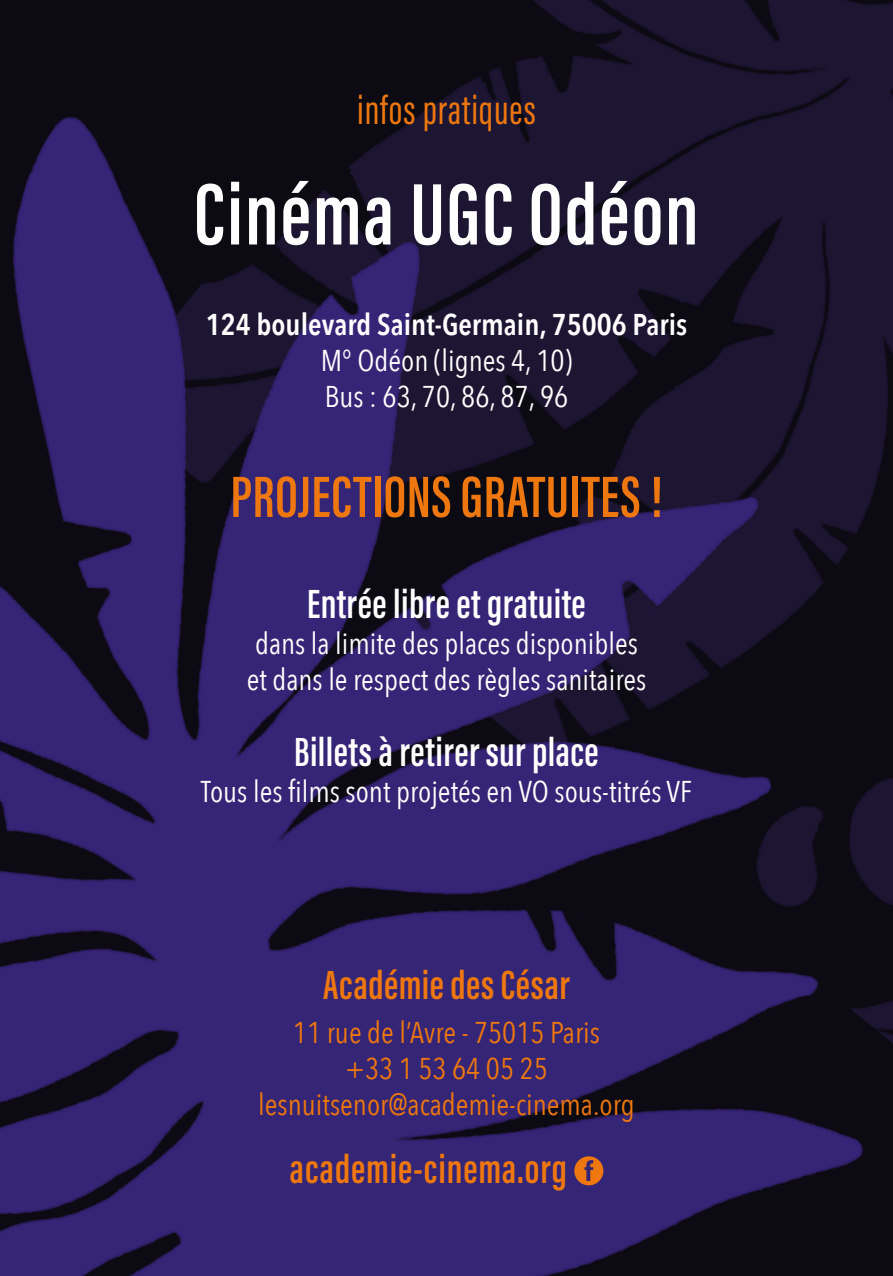
<style>
.page{position:relative;width:893px;height:1276px;background:#fff}
.page>*{position:absolute;margin:0;border:0;box-sizing:border-box;transform-origin:0 0}
.t1{font:600 90px "Acumin Pro Extra Cond";letter-spacing:.02em;color:#fff}
.t2{font:600 60px "Acumin Pro Extra Cond";letter-spacing:.01em;color:#ee770f}
.t3{font:600 42px "Acumin Pro Extra Cond";letter-spacing:.01em;color:#fff}
.t4{font:600 42px "Acumin Pro Extra Cond";letter-spacing:.02em;color:#ee770f}
.t5{font:42px "Acumin Pro Extra Cond";letter-spacing:.02em;color:#ee770f}
.t6{font:30px/36px "Avenir Next Condensed";color:#fff}
.t7{font:30px/36px "Avenir Next Condensed";color:#ee770f;text-align:center}
.t8{font:600 30px "Avenir Next Condensed";color:#fff}
</style>
<div class="page">
<img style="left:105px;top:0;width:788px;height:1043px">
<img style="left:0;top:40px;width:863px;height:1236px">
<svg style="left:574px;top:1156px;width:29px;height:29px"></svg>
<h3 class="t5" style="left:357px;top:85px;width:180px">infos pratiques</h3>
<h1 class="t1" style="left:194px;top:159px;width:506px">Cinéma UGC Odéon</h1>
<p class="t8" style="left:206px;top:298px;width:483px">124 boulevard Saint-Germain, 75006 Paris</p>
<p class="t6" style="left:321px;top:341px;width:253px">M° Odéon (lignes 4, 10)<br>Bus : 63, 70, 86, 87, 96</p>
<h2 class="t2" style="left:230px;top:460px;width:434px">PROJECTIONS GRATUITES !</h2>
<h3 class="t3" style="left:307px;top:578px;width:280px">Entrée libre et gratuite</h3>
<p class="t6" style="left:247px;top:624px;width:401px">dans la limite des places disponibles et dans le respect des règles sanitaires</p>
<h3 class="t3" style="left:294px;top:726px;width:306px">Billets à retirer sur place</h3>
<p class="t6" style="left:201px;top:772px;width:493px">Tous les films sont projetés en VO sous-titrés VF</p>
<h3 class="t4" style="left:323px;top:959px;width:248px">Académie des César</h3>
<p class="t7" style="left:258px;top:1013px;width:378px">11 rue de l’Avre - 75015 Paris<br>+33 1 53 64 05 25 lesnuitsenor@academie-cinema.org</p>
<h3 class="t4" style="left:290px;top:1142px;width:279px">academie-cinema.org</h3>
</div>
